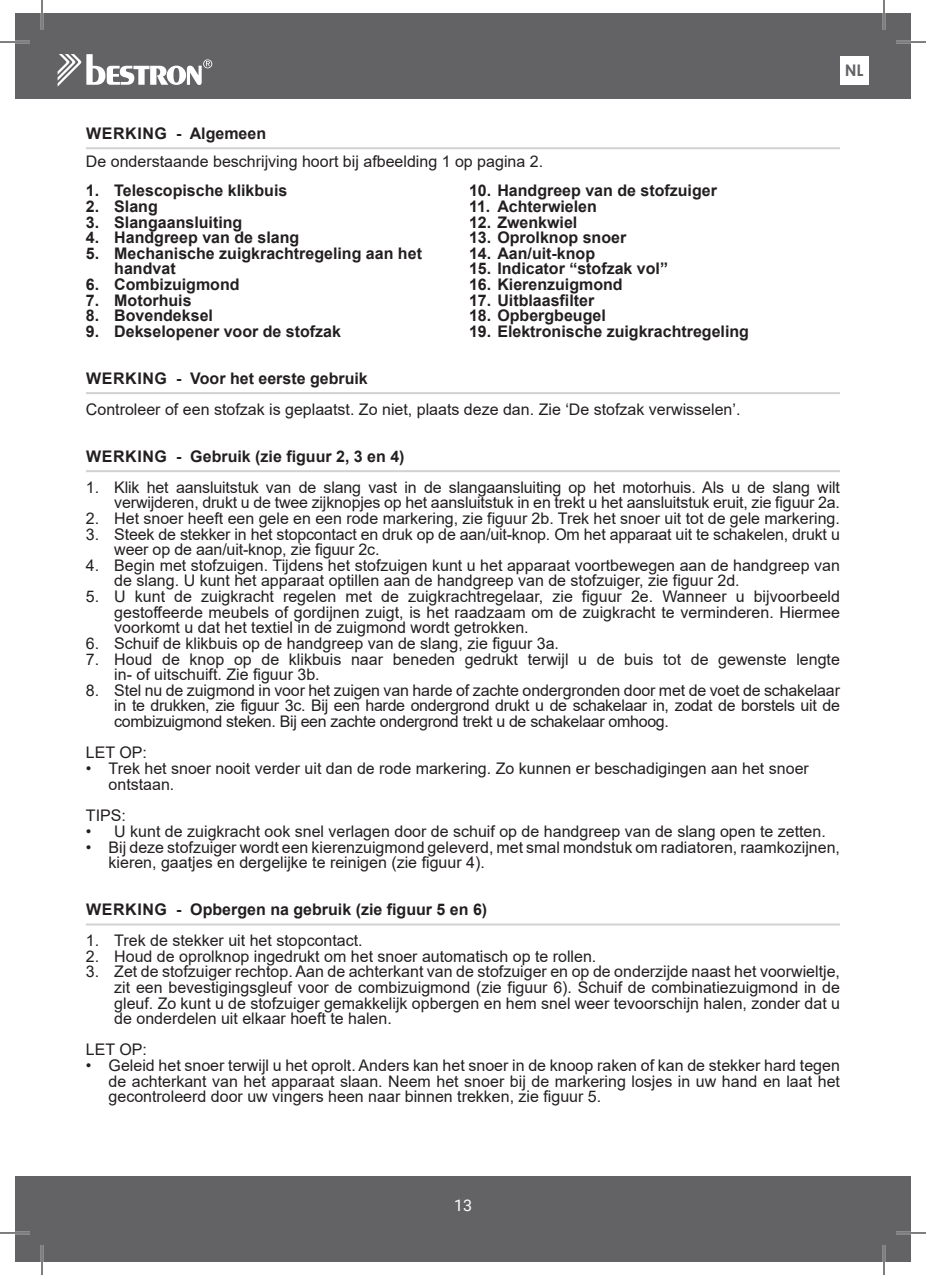
<style>
.page{position:relative;width:926px;height:1275px;background:#fff}
.page>*{position:absolute;margin:0;border:0;box-sizing:border-box;transform-origin:0 0}
.t1{font:16px/15.6px "Arial";color:#231f20}
.t2{font:700 16px/15.6px "Arial";color:#231f20}
.t3{font:16px "Roboto";color:#fff}
.t4{font:700 16px "Century Gothic";color:#636366}
</style>
<div class="page">
<div style="left:15px;top:14px;width:896px;height:85px;background:#636366"></div>
<div style="left:15px;top:1176px;width:896px;height:85px;background:#636366"></div>
<svg style="left:58px;top:54px;width:154px;height:32px"></svg>
<div style="left:840px;top:56px;width:28px;height:29px;background:#fff"></div>
<hr style="left:86px;top:147px;width:754px;height:2px;background:#d1d2d4">
<hr style="left:86px;top:392px;width:754px;height:2px;background:#d1d2d4">
<hr style="left:86px;top:470px;width:754px;height:2px;background:#d1d2d4">
<hr style="left:86px;top:923px;width:754px;height:2px;background:#d1d2d4">
<hr style="left:0;top:41px;width:30px;height:2px;background:#fff">
<hr style="left:896px;top:41px;width:30px;height:2px;background:#fff">
<hr style="left:0;top:1231px;width:30px;height:3px;background:#fff">
<hr style="left:896px;top:1231px;width:30px;height:3px;background:#fff">
<hr style="left:41px;top:0;width:2px;height:30px;background:#fff">
<hr style="left:41px;top:1245px;width:2px;height:30px;background:#fff">
<hr style="left:883px;top:0;width:2px;height:30px;background:#fff">
<hr style="left:883px;top:1245px;width:2px;height:30px;background:#fff">
<hr style="left:0;top:42px;width:30px;height:1px;background:#000">
<hr style="left:896px;top:42px;width:30px;height:1px;background:#000">
<hr style="left:0;top:1232px;width:30px;height:1px;background:#000">
<hr style="left:896px;top:1232px;width:30px;height:1px;background:#000">
<hr style="left:42px;top:0;width:1px;height:30px;background:#000">
<hr style="left:42px;top:1245px;width:1px;height:30px;background:#000">
<hr style="left:884px;top:0;width:1px;height:30px;background:#000">
<hr style="left:884px;top:1245px;width:1px;height:30px;background:#000">
<p class="t2" style="left:86px;top:125px;width:181px">WERKING - Algemeen</p>
<p class="t1" style="left:86px;top:153px;width:459px">De onderstaande beschrijving hoort bij afbeelding 1 op pagina 2.</p>
<p class="t2" style="left:86px;top:183px;width:203px">1. Telescopische klikbuis</p>
<p class="t2" style="left:86px;top:199px;width:73px">2. Slang</p>
<p class="t2" style="left:86px;top:214px;width:158px">3. Slangaansluiting</p>
<p class="t2" style="left:86px;top:230px;width:215px">4. Handgreep van de slang</p>
<p class="t2" style="left:114px;top:245px;width:309px;text-indent:-28px">5. Mechanische zuigkrachtregeling aan het handvat</p>
<p class="t2" style="left:86px;top:277px;width:155px">6. Combizuigmond</p>
<p class="t2" style="left:86px;top:292px;width:107px">7. Motorhuis</p>
<p class="t2" style="left:86px;top:308px;width:129px">8. Bovendeksel</p>
<p class="t2" style="left:86px;top:323px;width:257px">9. Dekselopener voor de stofzak</p>
<p class="t2" style="left:469px;top:183px;width:249px">10. Handgreep van de stofzuiger</p>
<p class="t2" style="left:469px;top:199px;width:129px">11. Achterwielen</p>
<p class="t2" style="left:469px;top:214px;width:110px">12. Zwenkwiel</p>
<p class="t2" style="left:469px;top:230px;width:159px">13. Oprolknop snoer</p>
<p class="t2" style="left:469px;top:245px;width:128px">14. Aan/uit-knop</p>
<p class="t2" style="left:469px;top:261px;width:201px">15. Indicator “stofzak vol”</p>
<p class="t2" style="left:469px;top:277px;width:155px">16. Kierenzuigmond</p>
<p class="t2" style="left:469px;top:292px;width:127px">17. Uitblaasfilter</p>
<p class="t2" style="left:469px;top:308px;width:138px">18. Opbergbeugel</p>
<p class="t2" style="left:469px;top:323px;width:281px">19. Elektronische zuigkrachtregeling</p>
<p class="t4" style="left:845px;top:58px;width:20px">NL</p>
<p class="t2" style="left:86px;top:370px;width:283px">WERKING - Voor het eerste gebruik</p>
<p class="t1" style="left:86px;top:401px;width:656px">Controleer of een stofzak is geplaatst. Zo niet, plaats deze dan. Zie ‘De stofzak verwisselen’.</p>
<p class="t2" style="left:86px;top:448px;width:320px">WERKING - Gebruik (zie figuur 2, 3 en 4)</p>
<p class="t1" style="left:86px;top:479px;width:756px;text-align:right">1. Klik het aansluitstuk van de slang vast in de slangaansluiting op het motorhuis. Als u de slang wilt verwijderen, drukt u de twee zijknopjes op het aansluitstuk in en trekt u het aansluitstuk eruit, zie figuur 2a.</p>
<p class="t1" style="left:86px;top:510px;width:755px">2. Het snoer heeft een gele en een rode markering, zie figuur 2b. Trek het snoer uit tot de gele markering.</p>
<p class="t1" style="left:114px;top:526px;width:727px;text-indent:-28px">3. Steek de stekker in het stopcontact en druk op de aan/uit-knop. Om het apparaat uit te schakelen, drukt u weer op de aan/uit-knop, zie figuur 2c.</p>
<p class="t1" style="left:114px;top:557px;width:727px;text-indent:-28px">4. Begin met stofzuigen. Tijdens het stofzuigen kunt u het apparaat voortbewegen aan de handgreep van de slang. U kunt het apparaat optillen aan de handgreep van de stofzuiger, zie figuur 2d.</p>
<p class="t1" style="left:114px;top:588px;width:727px;text-align:justify;text-indent:-28px">5. U kunt de zuigkracht regelen met de zuigkrachtregelaar, zie figuur 2e. Wanneer u bijvoorbeeld gestoffeerde meubels of gordijnen zuigt, is het raadzaam om de zuigkracht te verminderen. Hiermee voorkomt u dat het textiel in de zuigmond wordt getrokken.</p>
<p class="t1" style="left:86px;top:635px;width:475px">6. Schuif de klikbuis op de handgreep van de slang, zie figuur 3a.</p>
<p class="t1" style="left:114px;top:651px;width:727px;text-indent:-28px">7. Houd de knop op de klikbuis naar beneden gedrukt terwijl u de buis tot de gewenste lengte in- of uitschuift. Zie figuur 3b.</p>
<p class="t1" style="left:114px;top:682px;width:727px;text-align:justify;text-indent:-28px">8. Stel nu de zuigmond in voor het zuigen van harde of zachte ondergronden door met de voet de schakelaar in te drukken, zie figuur 3c. Bij een harde ondergrond drukt u de schakelaar in, zodat de borstels uit de combizuigmond steken. Bij een zachte ondergrond trekt u de schakelaar omhoog.</p>
<p class="t1" style="left:86px;top:744px;width:63px">LET OP:</p>
<p class="t1" style="left:109px;top:760px;width:702px;text-indent:-23px">• Trek het snoer nooit verder uit dan de rode markering. Zo kunnen er beschadigingen aan het snoer ontstaan.</p>
<p class="t1" style="left:86px;top:808px;width:42px">TIPS:</p>
<p class="t1" style="left:86px;top:823px;width:741px">• U kunt de zuigkracht ook snel verlagen door de schuif op de handgreep van de slang open te zetten.</p>
<p class="t1" style="left:109px;top:839px;width:733px;text-indent:-23px">• Bij deze stofzuiger wordt een kierenzuigmond geleverd, met smal mondstuk om radiatoren, raamkozijnen, kieren, gaatjes en dergelijke te reinigen (zie figuur 4).</p>
<p class="t2" style="left:86px;top:901px;width:403px">WERKING - Opbergen na gebruik (zie figuur 5 en 6)</p>
<p class="t1" style="left:86px;top:932px;width:278px">1. Trek de stekker uit het stopcontact.</p>
<p class="t1" style="left:86px;top:948px;width:512px">2. Houd de oprolknop ingedrukt om het snoer automatisch op te rollen.</p>
<p class="t1" style="left:114px;top:964px;width:727px;text-align:justify;text-indent:-28px">3. Zet de stofzuiger rechtop. Aan de achterkant van de stofzuiger en op de onderzijde naast het voorwieltje, zit een bevestigingsgleuf voor de combizuigmond (zie figuur 6). Schuif de combinatiezuigmond in de gleuf. Zo kunt u de stofzuiger gemakkelijk opbergen en hem snel weer tevoorschijn halen, zonder dat u de onderdelen uit elkaar hoeft te halen.</p>
<p class="t1" style="left:86px;top:1042px;width:63px">LET OP:</p>
<p class="t1" style="left:109px;top:1057px;width:733px;text-align:justify;text-indent:-23px">• Geleid het snoer terwijl u het oprolt. Anders kan het snoer in de knoop raken of kan de stekker hard tegen de achterkant van het apparaat slaan. Neem het snoer bij de markering losjes in uw hand en laat het gecontroleerd door uw vingers heen naar binnen trekken, zie figuur 5.</p>
<p class="t3" style="left:454px;top:1193px;width:19px">13</p>
</div>
